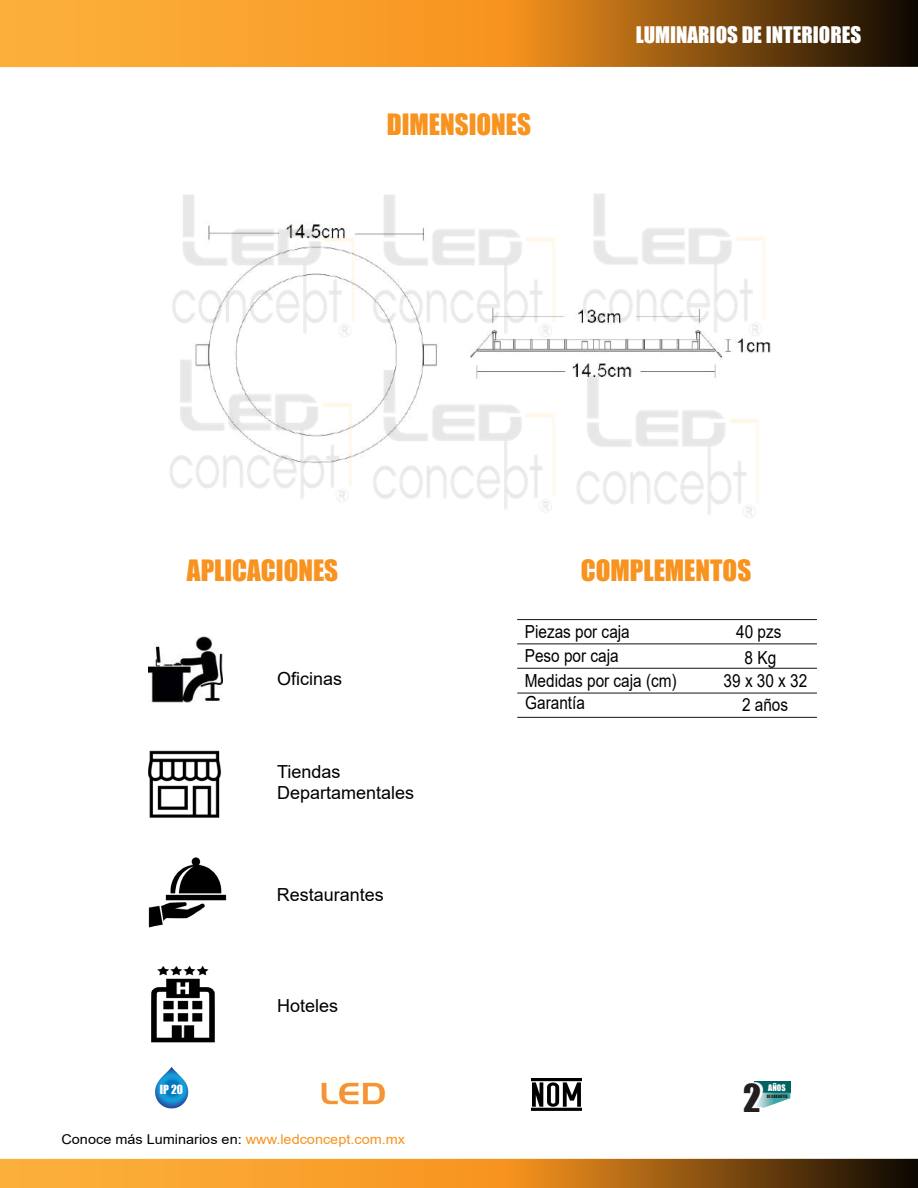
<style>
.page{position:relative;width:918px;height:1188px;background:#fff}
.page>*{position:absolute;margin:0;border:0;box-sizing:border-box;transform-origin:0 0}
.t1{font:35.4px "Impact";color:#fff}
.t2{font:27px "Impact";color:#f7931e}
.t3{font:21px "Impact";color:#fff}
.t4{font:18px/24.5px "Arial";color:#000;text-align:center;scale:.85 1}
.t5{font:18px/21.6px "Arial";color:#000}
.t6{font:13.5px "Arial";color:#000;scale:1.07 1}
.t7{font:11.55px "Impact";color:#fff}
.t8{font:8.25px "Impact";color:#fff}
.t9{font:4.05px "Impact";color:#231f20}
.s1{color:#f7931e}
</style>
<div class="page">
<img style="left:169px;top:193px;width:590px;height:324px">
<img style="left:149px;top:636px;width:73px;height:67px">
<img style="left:149px;top:750px;width:73px;height:68px">
<img style="left:149px;top:857px;width:78px;height:71px">
<img style="left:151px;top:966px;width:64px;height:77px">
<svg style="left:0;top:0;width:918px;height:67px;background:#c57d20"></svg>
<svg style="left:0;top:1159px;width:918px;height:29px;background:#c57d20"></svg>
<hr style="left:517px;top:619px;width:300px;height:1px;background:#1e120d">
<hr style="left:517px;top:644px;width:300px;height:1px;background:#1e120d">
<hr style="left:517px;top:668px;width:300px;height:1px;background:#1e120d">
<hr style="left:517px;top:693px;width:300px;height:1px;background:#1e120d">
<hr style="left:517px;top:717px;width:300px;height:1px;background:#1e120d">
<img style="left:531px;top:1079px;width:50px;height:32px">
<img style="left:321px;top:1082px;width:64px;height:23px">
<svg style="left:155px;top:1067px;width:33px;height:41px"></svg>
<div style="left:754px;top:1081px;width:36px;height:12px;background:#006263"></div>
<svg style="left:755px;top:1093px;width:35px;height:17px"></svg>
<img style="left:187px;top:216px;width:584px;height:255px">
<h2 class="t2" style="left:387px;top:103px;width:146px">DIMENSIONES</h2>
<p class="t3" style="left:636px;top:18px;width:227px">LUMINARIOS DE INTERIORES</p>
<h2 class="t2" style="left:187px;top:550px;width:153px">APLICACIONES</h2>
<h2 class="t2" style="left:581px;top:550px;width:172px">COMPLEMENTOS</h2>
<p class="t5" style="left:277px;top:668px;width:67px">Oficinas</p>
<p class="t5" style="left:277px;top:760px;width:139px">Tiendas<br>Departamentales</p>
<p class="t5" style="left:277px;top:884px;width:109px">Restaurantes</p>
<p class="t5" style="left:277px;top:994px;width:63px">Hoteles</p>
<p class="t4" style="left:525px;top:620px;width:180px;text-align:left">Piezas por caja<br>Peso por caja<br>Medidas por caja (cm)</p>
<p class="t4" style="left:736px;top:619px;width:55px;line-height:25.3px">40 pzs<br>8 Kg</p>
<p class="t4" style="left:724px;top:669px;width:100px">39 x 30 x 32</p>
<p class="t4" style="left:525px;top:691px;width:72px">Garantía</p>
<p class="t4" style="left:742px;top:692px;width:56px">2 años</p>
<p class="t7" style="left:160px;top:1081px;width:25px">IP 20</p>
<h1 class="t1" style="left:746px;top:1069px;width:19px">2</h1>
<p class="t8" style="left:768px;top:1081px;width:19px">AÑOS</p>
<p class="t9" style="left:767px;top:1093px;width:22px">DE GARANTÍA</p>
<p class="t6" style="left:61px;top:1130px;width:323px">Conoce más Luminarios en: <span class="s1">www.ledconcept.com.mx</span></p>
</div>
